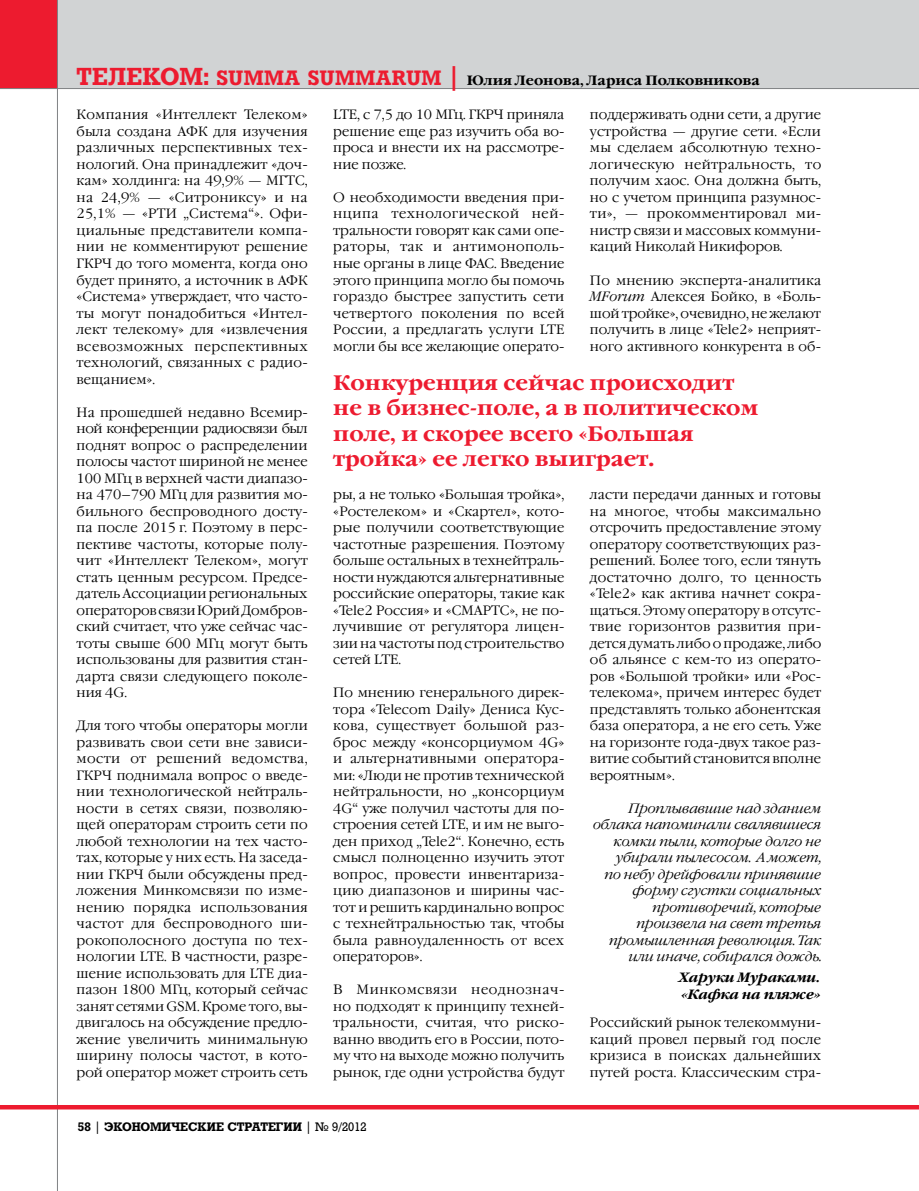
<style>
.page{position:relative;width:919px;height:1191px;background:#fff}
.page>*{position:absolute;margin:0;border:0;box-sizing:border-box;transform-origin:0 0}
.t1{font:700 24px "Rodeo";color:#ed1b2f}
.t2{font:700 21px/25.5px "Garamond C";color:#ed1b2f}
.t3{font:300 13.5px/16.5px "Garamond C";letter-spacing:.005em;color:#000;text-align:justify}
.t4{font:italic 300 13.5px/16.5px "Garamond C";color:#000;text-align:right}
.t5{font:700 13.5px "Garamond C";color:#000}
.t6{font:italic 700 13.5px/16.5px "Garamond C";color:#000}
.t7{font:700 12px "Rodeo";color:#000}
.t8{font:12px "Rodeo";color:#000}
.s1{font-family:"Rodeo";font-size:24px;color:#ed1b2f}
.s2{font-family:"Rodeo";font-size:20.25px;color:#ed1b2f}
.s3{font-style:italic}
.s4{font-weight:400}
.s5{font-weight:700}
</style>
<div class="page">
<div style="left:56px;top:0;width:862px;height:89px;background:#d1d3d4"></div>
<div style="left:0;top:0;width:58px;height:89px;background:#ed1b2f"></div>
<hr style="left:57px;top:0;width:1px;height:1191px;background:#808284">
<hr style="left:0;top:88px;width:918px;height:1px;background:#808284">
<hr style="left:0;top:1105px;width:918px;height:4px;background:#ed1b2f">
<hr style="left:918px;top:0;width:1px;height:89px;background:#d1d3d4">
<h1 class="t1" style="left:77px;top:62px;width:19px">ТЕЛЕКОМ</h1>
<p class="t5" style="left:203px;top:73px;width:558px"><span class="s1">:</span> <span class="s2">SUMMA SUMMARUM</span> <span class="s1">|</span> Юлия Леонова, Лариса Полковникова</p>
<p class="t3" style="left:77px;top:107px;width:233px">Компания «Интеллект Телеком» была создана АФК для изучения различных перспективных тех&shy;нологий. Она принадлежит «доч&shy;кам» холдинга: на 49,9% — МГТС, на 24,9% — «Ситрониксу» и на 25,1% — «РТИ „Система“». Офи&shy;циальные представители компа&shy;нии не комментируют решение ГКРЧ до того момента, когда оно будет принято, а источник в АФК «Система» утверждает, что часто&shy;ты могут понадобиться «Интел&shy;лект телекому» для «извлечения всевозможных перспективных технологий, связанных с радио&shy;вещанием».</p>
<p class="t3" style="left:77px;top:404px;width:233px">На прошедшей недавно Всемир&shy;ной конференции радиосвязи был поднят вопрос о распределении полосы частот шириной не менее 100 МГц в верхней части диапазо&shy;на 470–790 МГц для развития мо&shy;бильного беспроводного досту&shy;па после 2015 г. Поэтому в перс&shy;пективе частоты, которые полу&shy;чит «Интеллект Телеком», могут стать ценным ресурсом. Предсе&shy;датель Ассоциации региональных операторов связи Юрий Домбров&shy;ский считает, что уже сейчас час&shy;тоты свыше 600 МГц могут быть использованы для развития стан&shy;дарта связи следующего поколе&shy;ния 4G.</p>
<p class="t3" style="left:77px;top:718px;width:233px">Для того чтобы операторы могли развивать свои сети вне зависи&shy;мости от решений ведомства, ГКРЧ поднимала вопрос о введе&shy;нии технологической нейтраль&shy;ности в сетях связи, позволяю&shy;щей операторам строить сети по любой технологии на тех часто&shy;тах, которые у них есть. На заседа&shy;нии ГКРЧ были обсуждены пред&shy;ложения Минкомсвязи по изме&shy;нению порядка использования частот для беспроводного ши&shy;рокополосного доступа по тех&shy;нологии LTE. В частности, разре&shy;шение использовать для LTE диа&shy;пазон 1800 МГц, который сейчас занят сетями GSM. Кроме того, вы&shy;двигалось на обсуждение предло&shy;жение увеличить минимальную ширину полосы частот, в кото&shy;рой оператор может строить сеть</p>
<p class="t3" style="left:333px;top:107px;width:233px">LTE, с 7,5 до 10 МГц. ГКРЧ приняла решение еще раз изучить оба во&shy;проса и внести их на рассмотре&shy;ние позже.</p>
<p class="t3" style="left:333px;top:190px;width:233px">О необходимости введения при&shy;нципа технологической ней&shy;тральности говорят как сами опе&shy;раторы, так и антимонополь&shy;ные органы в лице ФАС. Введение этого принципа могло бы помочь гораздо быстрее запустить сети четвертого поколения по всей России, а предлагать услуги LTE могли бы все желающие операто-</p>
<p class="t3" style="left:590px;top:107px;width:233px">поддерживать одни сети, а другие устройства — другие сети. «Если мы сделаем абсолютную техно&shy;логическую нейтральность, то получим хаос. Она должна быть, но с учетом принципа разумнос&shy;ти», — прокомментировал ми&shy;нистр связи и массовых коммуни&shy;каций Николай Никифоров.</p>
<p class="t3" style="left:590px;top:272px;width:233px">По мнению эксперта-аналитика <span class="s3">MForum</span> Алексея Бойко, в «Боль&shy;шой тройке», очевидно, не желают получить в лице «Tele2» неприят&shy;ного активного конкурента в об-</p>
<h2 class="t2" style="left:333px;top:370px;width:426px">Конкуренция сейчас происходит не в бизнес-поле, а в политическом поле, и скорее всего «Большая тройка» ее легко выиграет.</h2>
<p class="t3" style="left:333px;top:487px;width:233px">ры, а не только «Большая тройка», «Ростелеком» и «Скартел», кото&shy;рые получили соответствующие частотные разрешения. Поэтому больше остальных в технейтраль&shy;ности нуждаются альтернативные российские операторы, такие как «Tele2 Россия» и «СМАРТС», не по&shy;лучившие от регулятора лицен&shy;зии на частоты под строитель-ство сетей LTE.</p>
<p class="t3" style="left:333px;top:685px;width:233px">По мнению генерального дирек&shy;тора «Telecom Daily» Дениса Кус&shy;кова, существует большой раз&shy;брос между «консорциумом 4G» и альтернативными оператора&shy;ми: «Люди не против техниче-ской нейтральности, но „консорциум 4G“ уже получил частоты для по&shy;строения сетей LTE, и им не выго&shy;ден приход „Tele2“. Конечно, есть смысл полноценно изучить этот вопрос, провести инвентариза&shy;цию диапазонов и ширины час&shy;тот и решить кардинально вопрос с технейтральностью так, чтобы была равноудаленность от всех операторов».</p>
<p class="t3" style="left:333px;top:982px;width:233px">В Минкомсвязи неоднознач&shy;но подходят к принципу техней&shy;тральности, считая, что риско&shy;ванно вводить его в России, пото&shy;му что на выходе можно получить рынок, где одни устройства будут</p>
<p class="t3" style="left:590px;top:487px;width:233px">ласти передачи данных и готовы на многое, чтобы максимально отсрочить предоставление этому оператору соответствующих раз&shy;решений. Более того, если тянуть достаточно долго, то ценность «Tele2» как актива начнет сокра&shy;щаться. Этому оператору в отсутс&shy;твие горизонтов развития при&shy;дется думать либо о продаже, либо об альянсе с кем-то из операто&shy;ров «Большой тройки» или «Рос&shy;телекома», причем интерес будет представлять только абонентская база оператора, а не его сеть. Уже на горизонте года-двух такое раз&shy;витие событий становится вполне вероятным».</p>
<p class="t4" style="left:593px;top:800px;width:229px">Проплывавшие над зданием облака напоминали свалявшиеся комки пыли, которые долго не убирали пылесосом. А может,<br>по небу дрейфовали принявшие форму сгустки социальных противоречий, которые произвела на свет третья промышленная революция. Так или иначе, собирался дождь.</p>
<p class="t6" style="left:678px;top:970px;width:144px">Харуки Мураками. «Кафка на пляже»</p>
<p class="t3" style="left:590px;top:1015px;width:233px">Российский рынок телекоммуни&shy;каций провел первый год после кризиса в поисках дальнейших путей роста. Классическим стра-</p>
<p class="t7" style="left:78px;top:1119px;width:47px">58 <span class="s4">|</span>ЭКОНОМ</p>
<p class="t7" style="left:162px;top:1119px;width:28px">ИЧЕСК</p>
<p class="t7" style="left:207px;top:1119px;width:30px">ИЕ СТР</p>
<p class="t8" style="left:251px;top:1120px;width:117px"><span class="s5">АТЕГИИ</span> | № 9/2012</p>
</div>
